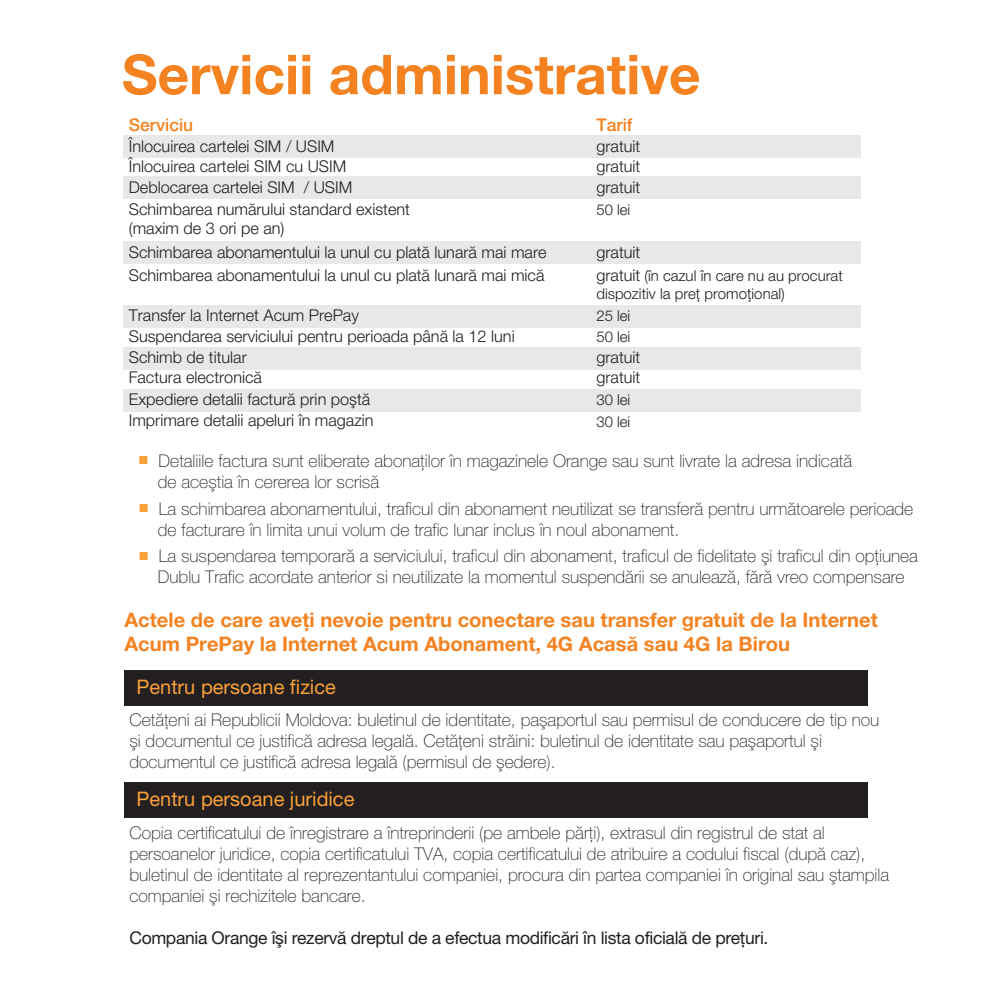
<style>
.page{position:relative;width:993px;height:993px;background:#fff}
.page>*{position:absolute;margin:0;border:0;box-sizing:border-box;transform-origin:0 0}
.t1{font:700 55px "Helvetica Neue LT Pro";color:#f58220}
.t2{font:700 20px/24px "Helvetica Neue LT Pro";color:#f58220}
.t3{font:20px "Helvetica Neue LT Pro";color:#f9a03a}
.t4{font:100 17.5px/21px "Helvetica Neue LT Pro";color:#231f20}
.t5{font:17.5px "Helvetica Neue LT Pro";letter-spacing:-.02em;color:#231f20}
.t6{font:500 17.5px "Helvetica Neue LT Pro";color:#f58220}
.t7{font:300 16.25px/20.5px "Helvetica Neue LT Pro";color:#211e1e}
.t8{font:300 15px/18px "Helvetica Neue LT Pro";color:#211e1e}
.s1{font-size:16.25px}
.s2{font-family:"Arial";font-weight:400;color:#f9a03a}
</style>
<div class="page">
<div style="left:124px;top:669px;width:743px;height:36px;background:#231f20"></div>
<div style="left:124px;top:782px;width:743px;height:35px;background:#231f20"></div>
<div style="left:124px;top:135px;width:736px;height:22px;background:#e8e8e9"></div>
<div style="left:124px;top:389px;width:736px;height:23px;background:#e8e8e9"></div>
<div style="left:124px;top:347px;width:736px;height:22px;background:#e8e8e9"></div>
<div style="left:124px;top:305px;width:736px;height:23px;background:#e8e8e9"></div>
<div style="left:124px;top:176px;width:736px;height:23px;background:#e8e8e9"></div>
<div style="left:124px;top:241px;width:736px;height:22px;background:#e8e8e9"></div>
<h1 class="t1" style="left:122px;top:40px;width:580px">Servicii administrative</h1>
<p class="t6" style="left:129px;top:114px;width:66px">Serviciu</p>
<p class="t7" style="left:129px;top:135px;width:283px">Înlocuirea cartelei SIM / USIM<br>Înlocuirea cartelei SIM cu USIM Deblocarea cartelei SIM / USIM Schimbarea numărului standard existent</p>
<p class="t7" style="left:129px;top:216px;width:419px;line-height:23.5px">(maxim de 3 ori pe an)<br>Schimbarea abonamentului la unul cu plată lunară mai mare<br>Schimbarea abonamentului la unul cu plată lunară mai mică</p>
<p class="t7" style="left:129px;top:305px;width:387px">Transfer la Internet Acum PrePay<br>Suspendarea serviciului pentru perioada până la 12 luni<br>Schimb de titular<br>Factura electronică</p>
<p class="t7" style="left:129px;top:388px;width:246px">Expediere detalii factură prin poştă<br>Imprimare detalii apeluri în magazin</p>
<p class="t6" style="left:596px;top:114px;width:37px">Tarif</p>
<p class="t7" style="left:596px;top:135px;width:45px;text-align:justify">gratuit gratuit gratuit</p>
<p class="t8" style="left:596px;top:200px;width:35px">50 lei</p>
<p class="t7" style="left:596px;top:241px;width:45px">gratuit</p>
<p class="t8" style="left:596px;top:266px;width:248px"><span class="s1">gratuit</span> (în cazul în care nu au procurat dispozitiv la preţ promoţional)</p>
<p class="t8" style="left:596px;top:305px;width:35px;line-height:20.5px">25 lei<br>50 lei</p>
<p class="t7" style="left:596px;top:346px;width:45px">gratuit gratuit</p>
<p class="t8" style="left:596px;top:389px;width:35px;line-height:21px">30 lei<br>30 lei</p>
<p class="t4" style="left:158px;top:450px;width:695px;text-indent:-19px"><span class="s2">■</span> Detaliile factura sunt eliberate abonaţilor în magazinele Orange sau sunt livrate la adresa indicată de aceştia în cererea lor scrisă</p>
<p class="t4" style="left:158px;top:497px;width:756px;text-indent:-19px"><span class="s2">■</span> La schimbarea abonamentului, traficul din abonament neutilizat se transferă pentru următoarele perioade de facturare în limita unui volum de trafic lunar inclus în noul abonament.</p>
<p class="t4" style="left:138px;top:545px;width:781px;text-align:center"><span class="s2">■</span> La suspendarea temporară a serviciului, traficul din abonament, traficul de fidelitate şi traficul din opţiunea<br>Dublu Trafic acordate anterior si neutilizate la momentul suspendării se anulează, fără vreo compensare</p>
<p class="t2" style="left:124px;top:606px;width:754px">Actele de care aveţi nevoie pentru conectare sau transfer gratuit de la Internet<br>Acum PrePay la Internet Acum Abonament, 4G Acasă sau 4G la Birou</p>
<p class="t3" style="left:136px;top:673px;width:201px">Pentru persoane fizice</p>
<p class="t4" style="left:129px;top:709px;width:751px">Cetăţeni ai Republicii Moldova: buletinul de identitate, paşaportul sau permisul de conducere de tip nou şi documentul ce justifică adresa legală. Cetăţeni străini: buletinul de identitate sau paşaportul şi documentul ce justifică adresa legală (permisul de şedere).</p>
<p class="t3" style="left:136px;top:786px;width:219px">Pentru persoane juridice</p>
<p class="t4" style="left:129px;top:821px;width:761px">Copia certificatului de înregistrare a întreprinderii (pe ambele părţi), extrasul din registrul de stat al persoanelor juridice, copia certificatului TVA, copia certificatului de atribuire a codului fiscal (după caz), buletinul de identitate al reprezentantului companiei, procura din partea companiei în original sau ştampila companiei şi rechizitele bancare.</p>
<p class="t5" style="left:129px;top:927px;width:640px">Compania Orange îşi rezervă dreptul de a efectua modificări în lista oficială de preţuri.</p>
</div>
